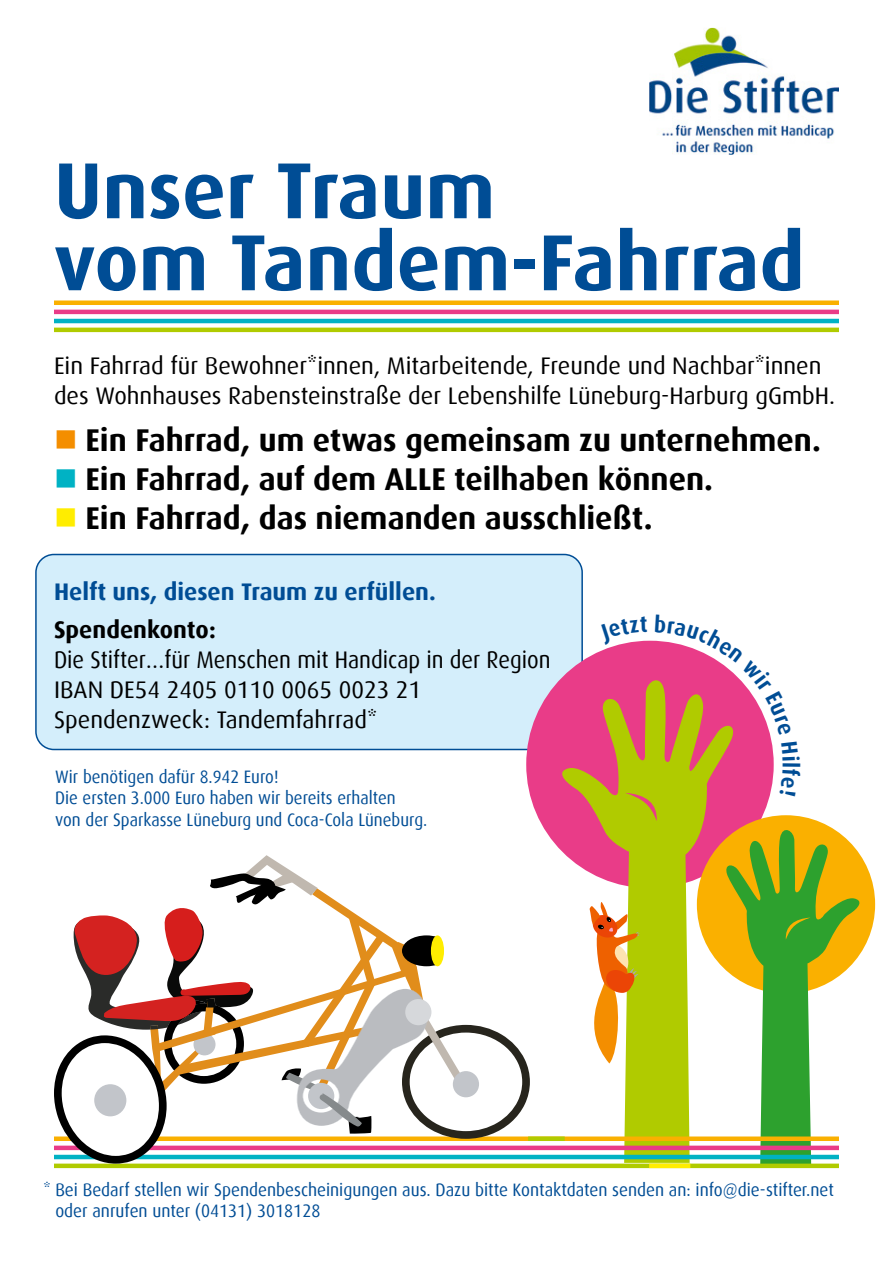
<style>
.page{position:relative;width:893px;height:1263px;background:#fff}
.page>*{position:absolute;margin:0;border:0;box-sizing:border-box;transform-origin:0 0}
.t1{font:700 79.5px/72px "Dax";color:#004d95}
.t2{font:700 31.5px "Dax";color:#000}
.t3{font:24px "Dax";color:#000}
.t4{font:24px "Dax";color:#000;scale:.93 1}
.t5{font:700 24px "Dax";color:#004d95}
.t6{font:700 24px "Dax";color:#000}
.t7{font:18px "Dax";color:#004d95;scale:.95 1}
.t8{font:18px "Dax";color:#004d95;scale:.93 1}
.s1{color:#f48e00}
.s2{color:#00b2c4}
.s3{color:#ffed00}
</style>
<div class="page">
<div style="left:36px;top:554px;width:546px;height:195px;background:#d4eefb;border-radius:18px"></div>
<div style="left:35px;top:554px;width:548px;height:196px;border:2px solid #004d95;border-radius:18px"></div>
<div style="left:526px;top:641px;width:248px;height:247px;background:#e93c88;border-radius:50%"></div>
<svg style="left:556px;top:672px;width:177px;height:491px"></svg>
<div style="left:697px;top:815px;width:178px;height:178px;background:#fab000;border-radius:50%"></div>
<svg style="left:724px;top:824px;width:140px;height:339px"></svg>
<div style="left:54px;top:1145px;width:785px;height:5px;background:#e93c88"></div>
<hr style="left:54px;top:310px;width:785px;height:4px;background:#e93c88">
<hr style="left:54px;top:1155px;width:785px;height:4px;background:#00b2c4">
<hr style="left:54px;top:319px;width:785px;height:4px;background:#00b2c4">
<div style="left:54px;top:1136px;width:785px;height:5px;background:#fab000"></div>
<div style="left:54px;top:300px;width:785px;height:5px;background:#fab000"></div>
<div style="left:54px;top:1163px;width:785px;height:5px;background:#b0cb00"></div>
<hr style="left:54px;top:328px;width:785px;height:4px;background:#b0cb00">
<div style="left:528px;top:1136px;width:37px;height:5px;background:#b0cb00"></div>
<div style="left:649px;top:1163px;width:41px;height:5px;background:#ffed00"></div>
<svg style="left:581px;top:901px;width:59px;height:162px"></svg>
<svg style="left:54px;top:855px;width:476px;height:308px"></svg>
<img style="left:649px;top:28px;width:190px;height:127px">
<svg style="left:622px;top:640px;width:25px;height:4px"></svg>
<svg style="left:655px;top:640px;width:116px;height:95px"></svg>
<p class="t1" style="left:54px;top:155px;width:752px">Unser Traum<br>vom Tandem-Fahrrad</p>
<p class="t3" style="left:54px;top:352px;width:769px">Ein Fahrrad für Bewohner*innen, Mitarbeitende, Freunde und Nachbar*innen</p>
<p class="t3" style="left:54px;top:382px;width:783px">des Wohnhauses Rabensteinstraße der Lebenshilfe Lüneburg-Harburg gGmbH.</p>
<p class="t2" style="left:54px;top:423px;width:768px"><span class="s1">■</span> Ein Fahrrad, um etwas gemeinsam zu unternehmen.</p>
<p class="t2" style="left:54px;top:462px;width:661px"><span class="s2">■</span> Ein Fahrrad, auf dem ALLE teilhaben können.</p>
<p class="t2" style="left:54px;top:501px;width:600px"><span class="s3">■</span> Ein Fahrrad, das niemanden ausschließt.</p>
<p class="t5" style="left:54px;top:578px;width:383px">Helft uns, diesen Traum zu erfüllen.</p>
<p class="t6" style="left:54px;top:616px;width:163px">Spendenkonto:</p>
<p class="t4" style="left:54px;top:646px;width:536px">Die Stifter…für Menschen mit Handicap in der Region</p>
<p class="t3" style="left:54px;top:676px;width:369px">IBAN DE54 2405 0110 0065 0023 21</p>
<p class="t3" style="left:54px;top:706px;width:325px">Spendenzweck: Tandemfahrrad*</p>
<p class="t8" style="left:55px;top:766px;width:242px">Wir benötigen dafür 8.942 Euro!</p>
<p class="t8" style="left:55px;top:788px;width:368px">Die ersten 3.000 Euro haben wir bereits erhalten</p>
<p class="t8" style="left:55px;top:809px;width:402px">von der Sparkasse Lüneburg und Coca-Cola Lüneburg.</p>
<p class="t7" style="left:43px;top:1179px;width:834px">* Bei Bedarf stellen wir Spendenbescheinigungen aus. Dazu bitte Kontaktdaten senden an: info@die-stifter.net</p>
<p class="t7" style="left:55px;top:1201px;width:280px">oder anrufen unter (04131) 3018128</p>
</div>
